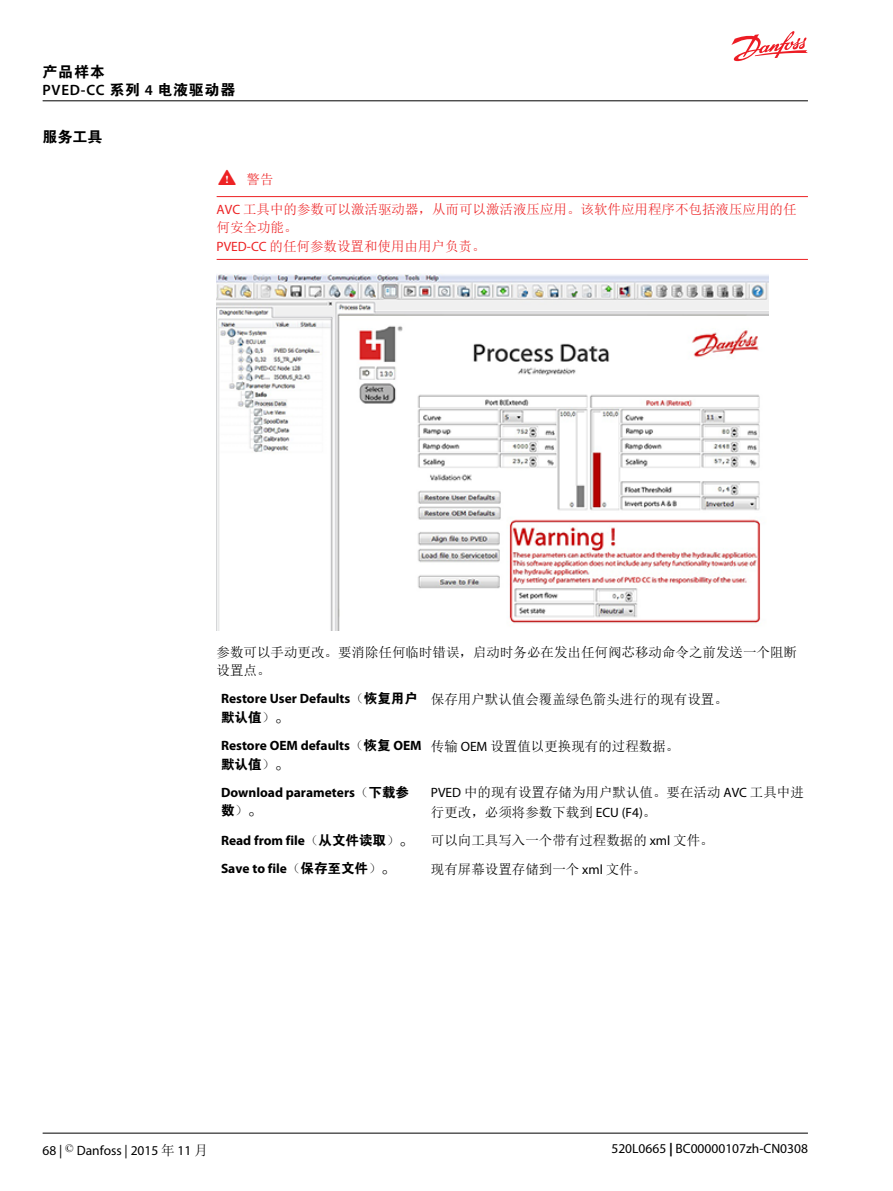
<style>
.page{position:relative;width:893px;height:1191px;background:#fff}
.page>*{position:absolute;margin:0;border:0;box-sizing:border-box;transform-origin:0 0}
.t1{font:600 15px "Myriad Pro";letter-spacing:.05em;color:#000}
.t2{font:15px "FZDHTJW GB1 0";letter-spacing:.025em;color:#000}
.t3{font:13.5px/18px "Sim Sun";color:#000}
.t4{font:700 13.5px "Myriad Pro";color:#000}
.t5{font:13.5px/17.7px "Sim Sun";color:#ed2224}
.t6{font:13.5px "Myriad Pro";color:#000}
.t7{font:13.5px "FZDHTJW GB1 0";color:#000}
.s1{font-family:"FZDHTJW GB1 0";font-weight:400}
.s2{font-family:"Myriad Pro"}
.s3{font-family:"Sim Sun";font-weight:400}
.s4{font-family:"Sim Sun"}
.s5{font-weight:700}
</style>
<div class="page">
<hr style="left:217px;top:196px;width:591px;height:1px;background:#ed2224">
<hr style="left:217px;top:259px;width:591px;height:1px;background:#ed2224">
<img style="left:217px;top:274px;width:552px;height:357px">
<svg style="left:731px;top:31px;width:77px;height:30px"></svg>
<hr style="left:43px;top:101px;width:765px;height:1px;background:#000">
<hr style="left:43px;top:1132px;width:765px;height:1px;background:#000">
<p class="t2" style="left:43px;top:64px;width:64px">产品样本</p>
<p class="t1" style="left:43px;top:81px;width:194px">PVED-CC <span class="s1">系列</span> 4 <span class="s1">电液驱动器</span></p>
<p class="t2" style="left:43px;top:129px;width:61px">服务工具</p>
<p class="t5" style="left:247px;top:170px;width:28px">警告</p>
<p class="t5" style="left:217px;top:201px;width:581px"><span class="s2">AVC</span> 工具中的参数可以激活驱动器，从而可以激活液压应用。该软件应用程序不包括液压应用的任何安全功能。</p>
<p class="t5" style="left:217px;top:238px;width:271px"><span class="s2">PVED-CC</span> 的任何参数设置和使用由用户负责。</p>
<p class="t3" style="left:217px;top:643px;width:582px">参数可以手动更改。要消除任何临时错误，启动时务必在发出任何阀芯移动命令之前发送一个阻断设置点。</p>
<p class="t4" style="left:221px;top:690px;width:198px">Restore User Defaults<span class="s3">（</span><span class="s1">恢复用户</span></p>
<p class="t7" style="left:221px;top:710px;width:69px">默认值<span class="s4">）</span>。</p>
<p class="t3" style="left:431px;top:690px;width:298px">保存用户默认值会覆盖绿色箭头进行的现有设置。</p>
<p class="t4" style="left:221px;top:736px;width:202px">Restore OEM defaults<span class="s3">（</span><span class="s1">恢复</span> OEM</p>
<p class="t7" style="left:221px;top:757px;width:69px">默认值<span class="s4">）</span>。</p>
<p class="t4" style="left:221px;top:783px;width:190px">Download parameters<span class="s3">（</span><span class="s1">下载参</span></p>
<p class="t7" style="left:221px;top:803px;width:42px">数<span class="s4">）</span>。</p>
<p class="t3" style="left:431px;top:737px;width:250px">传输 <span class="s2">OEM</span> 设置值以更换现有的过程数据。</p>
<p class="t3" style="left:431px;top:782px;width:375px;line-height:19.5px"><span class="s2">PVED</span> 中的现有设置存储为用户默认值。要在活动 <span class="s2">AVC</span> 工具中进行更改，必须将参数下载到 <span class="s2">ECU (F4)</span>。</p>
<p class="t4" style="left:221px;top:831px;width:194px">Read from file<span class="s3">（</span><span class="s1">从文件读取</span><span class="s3">）</span><span class="s1">。</span></p>
<p class="t3" style="left:431px;top:831px;width:284px">可以向工具写入一个带有过程数据的 <span class="s2">xml</span> 文件。</p>
<p class="t4" style="left:221px;top:859px;width:176px">Save to file<span class="s3">（</span><span class="s1">保存至文件</span><span class="s3">）</span><span class="s1">。</span></p>
<p class="t3" style="left:431px;top:860px;width:217px">现有屏幕设置存储到一个 <span class="s2">xml</span> 文件。</p>
<p class="t6" style="left:43px;top:1142px;width:167px">68 | <sup>©</sup> Danfoss | 2015 <span class="s4">年</span> 11 <span class="s4">月</span></p>
<p class="t6" style="left:611px;top:1140px;width:198px">520L0665 <span class="s5">|</span> BC00000107zh-CN0308</p>
</div>
